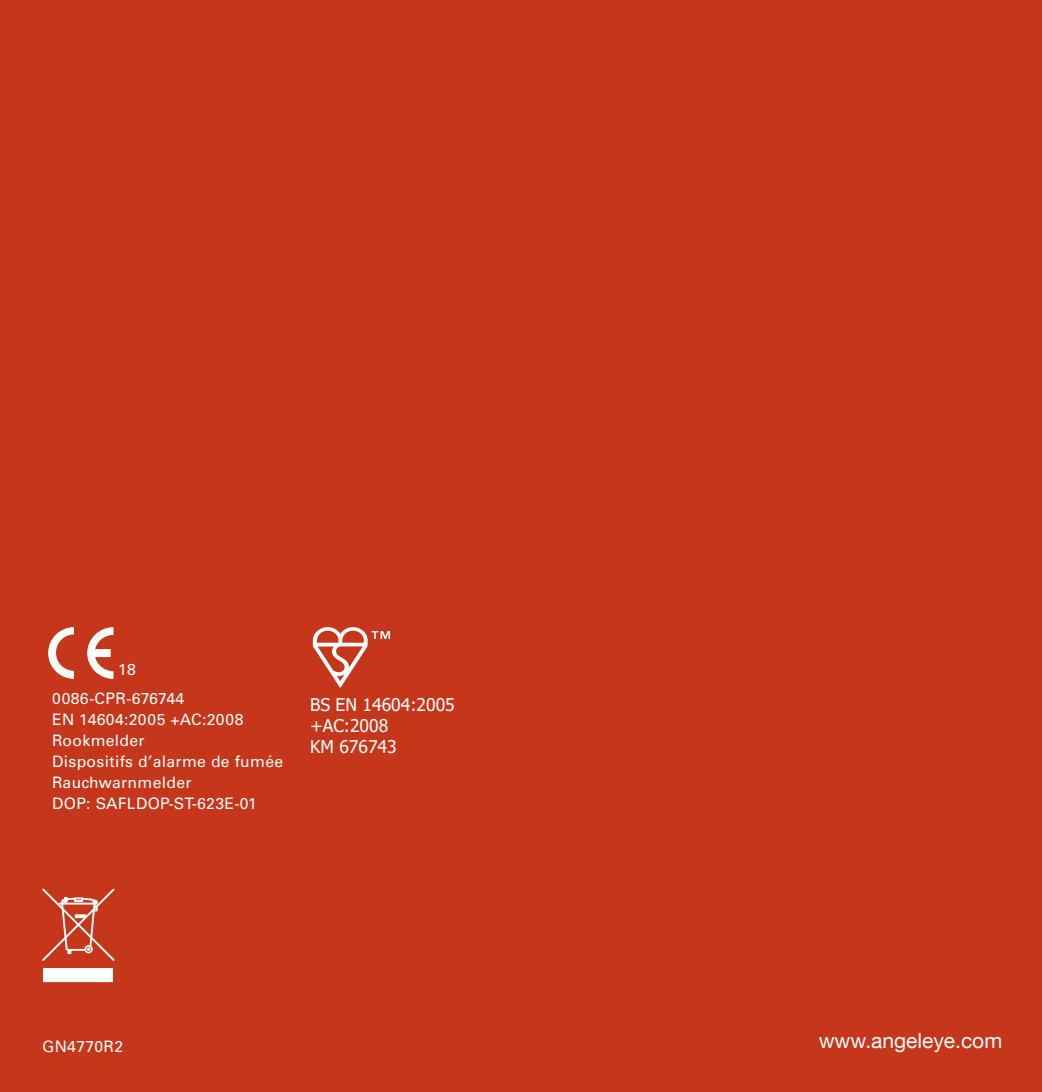
<style>
.page{position:relative;width:1042px;height:1092px;background:#fff}
.page>*{position:absolute;margin:0;border:0;box-sizing:border-box;transform-origin:0 0}
.t1{font:21px "Helvetica Neue LT Com";color:#fff}
.Bullets{font:17.5px "Tahoma";color:#fff}
.Small_Table_Header{font:15.75px "Univers LT Std";letter-spacing:.02em;color:#fff}
</style>
<div class="page">
<div style="left:0;top:0;width:1042px;height:1091px;background:#c6361a"></div>
<svg style="left:44px;top:968px;width:69px;height:14px"></svg>
<svg style="left:42px;top:888px;width:73px;height:72px"></svg>
<svg style="left:48px;top:627px;width:26px;height:51px"></svg>
<svg style="left:87px;top:627px;width:26px;height:52px"></svg>
<svg style="left:313px;top:627px;width:77px;height:61px"></svg>
<p class="Small_Table_Header" style="left:118px;top:659px;width:19px">18</p>
<p class="Small_Table_Header" style="left:52px;top:689px;width:134px">0086-CPR-676744</p>
<p class="Small_Table_Header" style="left:52px;top:710px;width:193px">EN 14604:2005 +AC:2008</p>
<p class="Small_Table_Header" style="left:52px;top:731px;width:94px">Rookmelder</p>
<p class="Small_Table_Header" style="left:52px;top:752px;width:233px">Dispositifs d’alarme de fumée</p>
<p class="Small_Table_Header" style="left:52px;top:773px;width:141px">Rauchwarnmelder</p>
<p class="Small_Table_Header" style="left:52px;top:794px;width:206px">DOP: SAFLDOP-ST-623E-01</p>
<p class="Bullets" style="left:310px;top:693px;width:146px">BS EN 14604:2005</p>
<p class="Bullets" style="left:310px;top:714px;width:80px">+AC:2008</p>
<p class="Bullets" style="left:310px;top:735px;width:88px">KM 676743</p>
<p class="Small_Table_Header" style="left:42px;top:1037px;width:83px">GN4770R2</p>
<p class="t1" style="left:819px;top:1027px;width:185px">www.angeleye.com</p>
</div>
